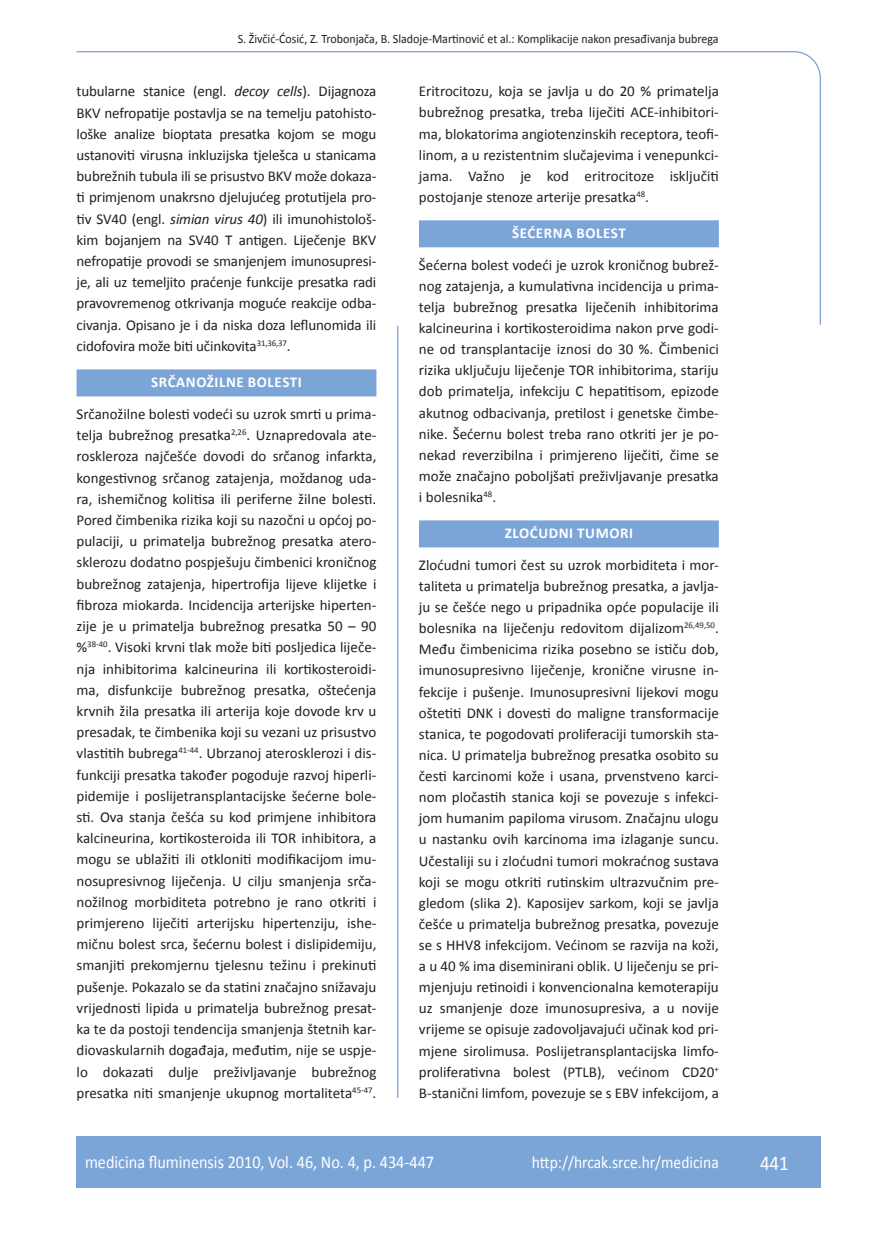
<style>
.page{position:relative;width:872px;height:1234px;background:#fff}
.page>*{position:absolute;margin:0;border:0;box-sizing:border-box;transform-origin:0 0}
.t1{font:21px "Calibri";color:#fff;scale:.9 1}
.t2{font:18px "Calibri";color:#fff;scale:.9 1}
.t3{font:17.25px "Calibri";color:#fff;scale:.9 1}
.t4{font:15px/21.1px "Calibri";color:#231f20;text-align:justify}
.t5{font:700 15px "Calibri";letter-spacing:.04em;color:#fff}
.t6{font:12.75px "Calibri";color:#231f20;scale:.94 1}
.s1{font-style:italic}
</style>
<div class="page">
<svg style="left:76px;top:51px;width:745px;height:275px"></svg>
<hr style="left:397px;top:325px;width:1px;height:772px;background:#7ca5d7">
<div style="left:77px;top:1135px;width:744px;height:51px;background:#7ca5d7"></div>
<div style="left:77px;top:369px;width:299px;height:27px;background:#7ca5d7"></div>
<div style="left:419px;top:220px;width:300px;height:27px;background:#7ca5d7"></div>
<div style="left:419px;top:520px;width:300px;height:27px;background:#7ca5d7"></div>
<p class="t6" style="left:238px;top:30px;width:513px">S. Živčić-Ćosić, Z. Trobonjača, B. Sladoje-Martinović et al.: Komplikacije nakon presađivanja bubrega</p>
<p class="t4" style="left:77px;top:80px;width:301px">tubularne stanice (engl. <span class="s1">decoy cells</span>). Dijagnoza BKV nefropatije postavlja se na temelju patohisto&shy;loške analize bioptata presatka kojom se mogu ustanoviti virusna inkluzijska tjelešca u stanicama bubrežnih tubula ili se prisustvo BKV može dokaza&shy;ti primjenom unakrsno djelujućeg protutijela pro&shy;tiv SV40 (engl. <span class="s1">simian virus 40</span>) ili imunohistološ&shy;kim bojanjem na SV40 T antigen. Liječenje BKV nefropatije provodi se smanjenjem imunosupresi&shy;je, ali uz temeljito praćenje funkcije presatka radi pravovremenog otkrivanja moguće reakcije odba&shy;civanja. Opisano je i da niska doza leflunomida ili cidofovira može biti učinkovita<sup>31,36,37</sup>.</p>
<p class="t5" style="left:151px;top:372px;width:45px">SRČANOŽ</p>
<p class="t5" style="left:215px;top:372px;width:14px">ILNE</p>
<p class="t5" style="left:248px;top:372px;width:55px">BOLESTI</p>
<p class="t4" style="left:77px;top:402px;width:301px">Srčanožilne bolesti vodeći su uzrok smrti u prima&shy;telja bubrežnog presatka<sup>2,26</sup>. Uznapredovala ate&shy;roskleroza najčešće dovodi do srčanog infarkta, kongestivnog srčanog zatajenja, moždanog uda&shy;ra, ishemičnog kolitisa ili periferne žilne bolesti.<br>Pored čimbenika rizika koji su nazočni u općoj po&shy;pulaciji, u primatelja bubrežnog presatka atero&shy;sklerozu dodatno pospješuju čimbenici kroničnog bubrežnog zatajenja, hipertrofija lijeve klijetke i fibroza miokarda. Incidencija arterijske hiperten&shy;zije je u primatelja bubrežnog presatka 50 – 90 %<sup>38-40</sup>. Visoki krvni tlak može biti posljedica liječe&shy;nja inhibitorima kalcineurina ili kortikosteroidi&shy;ma, disfunkcije bubrežnog presatka, oštećenja krvnih žila presatka ili arterija koje dovode krv u presadak, te čimbenika koji su vezani uz prisustvo vlastitih bubrega<sup>41-44</sup>. Ubrzanoj aterosklerozi i dis&shy;funkciji presatka također pogoduje razvoj hiperli&shy;pidemije i poslijetransplantacijske šećerne bole&shy;sti. Ova stanja češća su kod primjene inhibitora kalcineurina, kortikosteroida ili TOR inhibitora, a mogu se ublažiti ili otkloniti modifikacijom imu&shy;nosupresivnog liječenja. U cilju smanjenja srča&shy;nožilnog morbiditeta potrebno je rano otkriti i primjereno liječiti arterijsku hipertenziju, ishe&shy;mičnu bolest srca, šećernu bolest i dislipidemiju, smanjiti prekomjernu tjelesnu težinu i prekinuti pušenje. Pokazalo se da statini značajno snižavaju vrijednosti lipida u primatelja bubrežnog presat&shy;ka te da postoji tendencija smanjenja štetnih kar&shy;diovaskularnih događaja, međutim, nije se uspje&shy;lo dokazati dulje preživljavanje bubrežnog presatka niti smanjenje ukupnog mortaliteta<sup>45-47</sup>.</p>
<p class="t4" style="left:419px;top:80px;width:301px">Eritrocitozu, koja se javlja u do 20 % primatelja bubrežnog presatka, treba liječiti ACE-inhibitori&shy;ma, blokatorima angiotenzinskih receptora, teofi&shy;linom, a u rezistentnim slučajevima i venepunkci&shy;jama. Važno je kod eritrocitoze isključiti postojanje stenoze arterije presatka<sup>48</sup>.</p>
<p class="t5" style="left:512px;top:223px;width:115px">ŠEĆERNA BOLEST</p>
<p class="t4" style="left:419px;top:253px;width:301px">Šećerna bolest vodeći je uzrok kroničnog bubrež&shy;nog zatajenja, a kumulativna incidencija u prima&shy;telja bubrežnog presatka liječenih inhibitorima kalcineurina i kortikosteroidima nakon prve godi&shy;ne od transplantacije iznosi do 30 %. Čimbenici rizika uključuju liječenje TOR inhibitorima, stariju dob primatelja, infekciju C hepatitisom, epizode akutnog odbacivanja, pretilost i genetske čimbe&shy;nike. Šećernu bolest treba rano otkriti jer je po&shy;nekad reverzibilna i primjereno liječiti, čime se može značajno poboljšati preživljavanje presatka i bolesnika<sup>48</sup>.</p>
<p class="t5" style="left:505px;top:523px;width:130px">ZLOĆUDNI TUMORI</p>
<p class="t4" style="left:419px;top:553px;width:301px">Zloćudni tumori čest su uzrok morbiditeta i mor&shy;taliteta u primatelja bubrežnog presatka, a javlja&shy;ju se češće nego u pripadnika opće populacije ili bolesnika na liječenju redovitom dijalizom<sup>26,49,50</sup>.<br>Među čimbenicima rizika posebno se ističu dob, imunosupresivno liječenje, kronične virusne in&shy;fekcije i pušenje. Imunosupresivni lijekovi mogu oštetiti DNK i dovesti do maligne transformacije stanica, te pogodovati proliferaciji tumorskih sta&shy;nica. U primatelja bubrežnog presatka osobito su česti karcinomi kože i usana, prvenstveno karci&shy;nom pločastih stanica koji se povezuje s infekci&shy;jom humanim papiloma virusom. Značajnu ulogu u nastanku ovih karcinoma ima izlaganje suncu.<br>Učestaliji su i zloćudni tumori mokraćnog sustava koji se mogu otkriti rutinskim ultrazvučnim pre&shy;gledom (slika 2). Kaposijev sarkom, koji se javlja češće u primatelja bubrežnog presatka, povezuje se s HHV8 infekcijom. Većinom se razvija na koži, a u 40 % ima diseminirani oblik. U liječenju se pri&shy;mjenjuju retinoidi i konvencionalna kemoterapiju uz smanjenje doze imunosupresiva, a u novije vrijeme se opisuje zadovoljavajući učinak kod pri&shy;mjene sirolimusa. Poslijetransplantacijska limfo&shy;proliferativna bolest (PTLB), većinom CD20<sup>+ </sup>B-stanični limfom, povezuje se s EBV infekcijom, a</p>
<p class="t2" style="left:85px;top:1150px;width:389px">medicina fluminensis 2010, Vol. 46, No. 4, p. 434-447</p>
<p class="t3" style="left:532px;top:1151px;width:209px">http://hrcak.srce.hr/medicina</p>
<h1 class="t1" style="left:760px;top:1149px;width:33px">441</h1>
</div>
